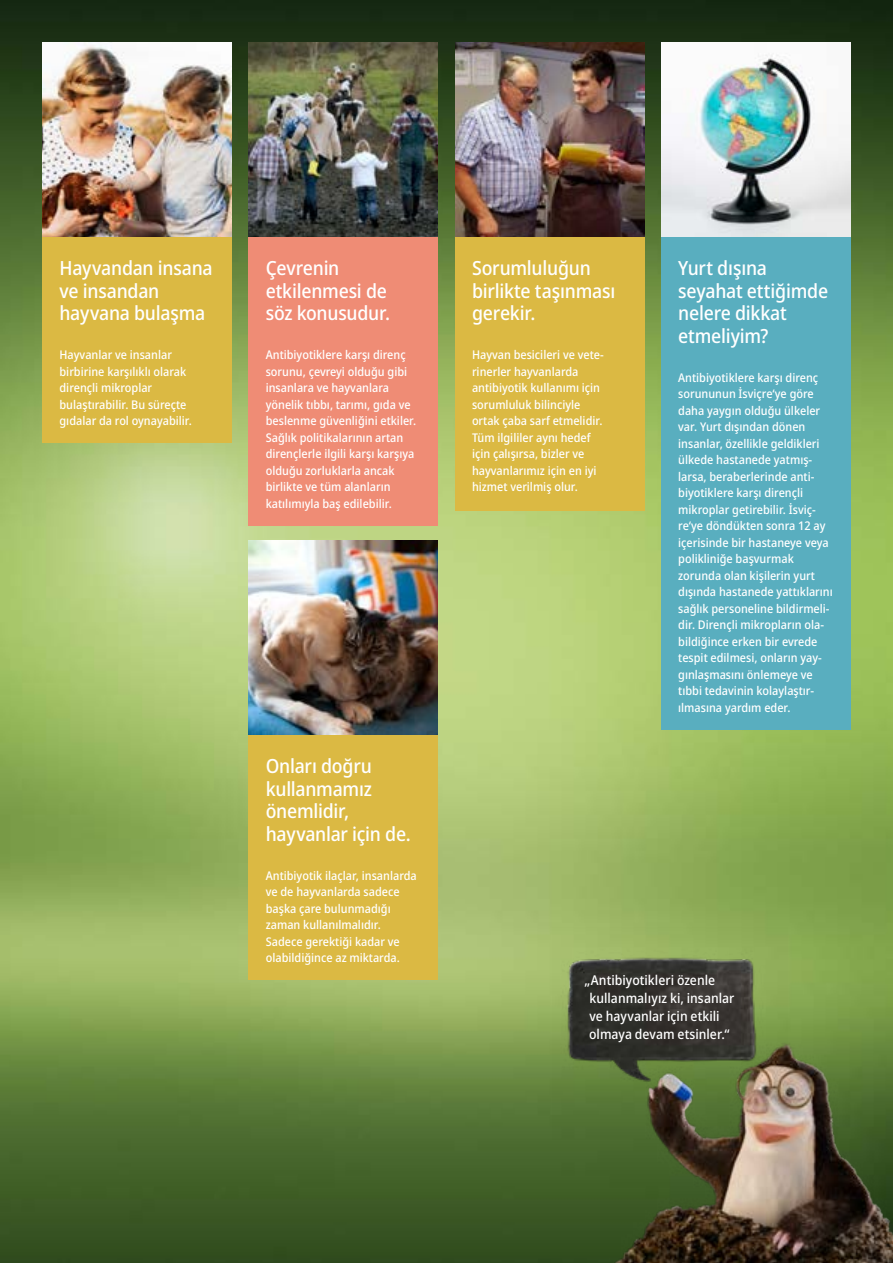
<style>
.page{position:relative;width:893px;height:1263px;background:#fff}
.page>*{position:absolute;margin:0;border:0;box-sizing:border-box;transform-origin:0 0}
.t1{font:500 semi-condensed 19.5px/22.5px "Noto Sans";letter-spacing:-.015em;color:#fff}
.t2{font:500 semi-condensed 13.5px/18px "Noto Sans";color:#fff}
.t3{font:500 semi-condensed 12px/16.5px "Noto Sans";color:#fff}
</style>
<div class="page">
<img style="left:0;top:0;width:893px;height:1263px">
<img style="left:661px;top:43px;width:189px;height:194px">
<img style="left:249px;top:43px;width:189px;height:194px">
<img style="left:455px;top:43px;width:189px;height:194px">
<img style="left:43px;top:43px;width:189px;height:194px">
<img style="left:249px;top:540px;width:189px;height:195px">
<img style="left:552px;top:927px;width:235px;height:212px">
<img style="left:600px;top:1009px;width:293px;height:254px">
<div style="left:661px;top:237px;width:189px;height:493px;background:#59aebf"></div>
<div style="left:249px;top:237px;width:189px;height:289px;background:#ef8c75"></div>
<div style="left:455px;top:237px;width:189px;height:273px;background:#dbb943"></div>
<div style="left:43px;top:237px;width:189px;height:205px;background:#dbb943"></div>
<div style="left:249px;top:735px;width:189px;height:244px;background:#dbb943"></div>
<h1 class="t1" style="left:60px;top:257px;width:155px">Hayvandan insana ve insandan hayvana bulaşma</h1>
<p class="t3" style="left:60px;top:347px;width:134px">Hayvanlar ve insanlar birbirine karşılıklı olarak dirençli mikroplar bulaştırabilir. Bu süreçte gıdalar da rol oynayabilir.</p>
<h1 class="t1" style="left:266px;top:257px;width:126px">Çevrenin etkilenmesi de söz konusudur.</h1>
<p class="t3" style="left:266px;top:347px;width:152px">Antibiyotiklere karşı direnç sorunu, çevreyi olduğu gibi insanlara ve hayvanlara yönelik tıbbı, tarımı, gıda ve beslenme güvenliğini etkiler.<br>Sağlık politikalarının artan dirençlerle ilgili karşı karşıya olduğu zorluklarla ancak birlikte ve tüm alanların katılımıyla baş edilebilir.</p>
<h1 class="t1" style="left:266px;top:755px;width:147px">Onları doğru kullanmamız önemlidir, hayvanlar için de.</h1>
<p class="t3" style="left:266px;top:867px;width:153px">Antibiyotik ilaçlar, insanlarda ve de hayvanlarda sadece başka çare bulunmadığı zaman kullanılmalıdır.<br>Sadece gerektiği kadar ve olabildiğince az miktarda.</p>
<h1 class="t1" style="left:472px;top:257px;width:145px">Sorumluluğun birlikte taşınması gerekir.</h1>
<p class="t3" style="left:472px;top:347px;width:133px">Hayvan besicileri ve vete&shy;rinerler hayvanlarda antibiyotik kullanımı için sorumluluk bilinciyle ortak çaba sarf etmelidir.<br>Tüm ilgililer aynı hedef için çalışırsa, bizler ve hayvanlarımız için en iyi hizmet verilmiş olur.</p>
<h1 class="t1" style="left:678px;top:257px;width:151px">Yurt dışına seyahat ettiğimde nelere dikkat etmeliyim?</h1>
<p class="t3" style="left:678px;top:369px;width:156px">Antibiyotiklere karşı direnç sorununun İsviçre‘ye göre daha yaygın olduğu ülkeler var. Yurt dışından dönen insanlar, özellikle geldikleri ülkede hastanede yatmış&shy;larsa, beraberlerinde anti&shy;biyotiklere karşı dirençli mikroplar getirebilir. İsviç&shy;re‘ye döndükten sonra 12 ay içerisinde bir hastaneye veya polikliniğe başvurmak zorunda olan kişilerin yurt dışında hastanede yattıklarını sağlık personeline bildirmeli&shy;dir. Dirençli mikropların ola&shy;bildiğince erken bir evrede tespit edilmesi, onların yay&shy;gınlaşmasını önlemeye ve tıbbi tedavinin kolaylaştır&shy;ılmasına yardım eder.</p>
<p class="t2" style="left:589px;top:971px;width:147px;text-indent:-5px">„Antibiyotikleri özenle kullanmalıyız ki, insanlar ve hayvanlar için etkili olmaya devam etsinler.“</p>
</div>
